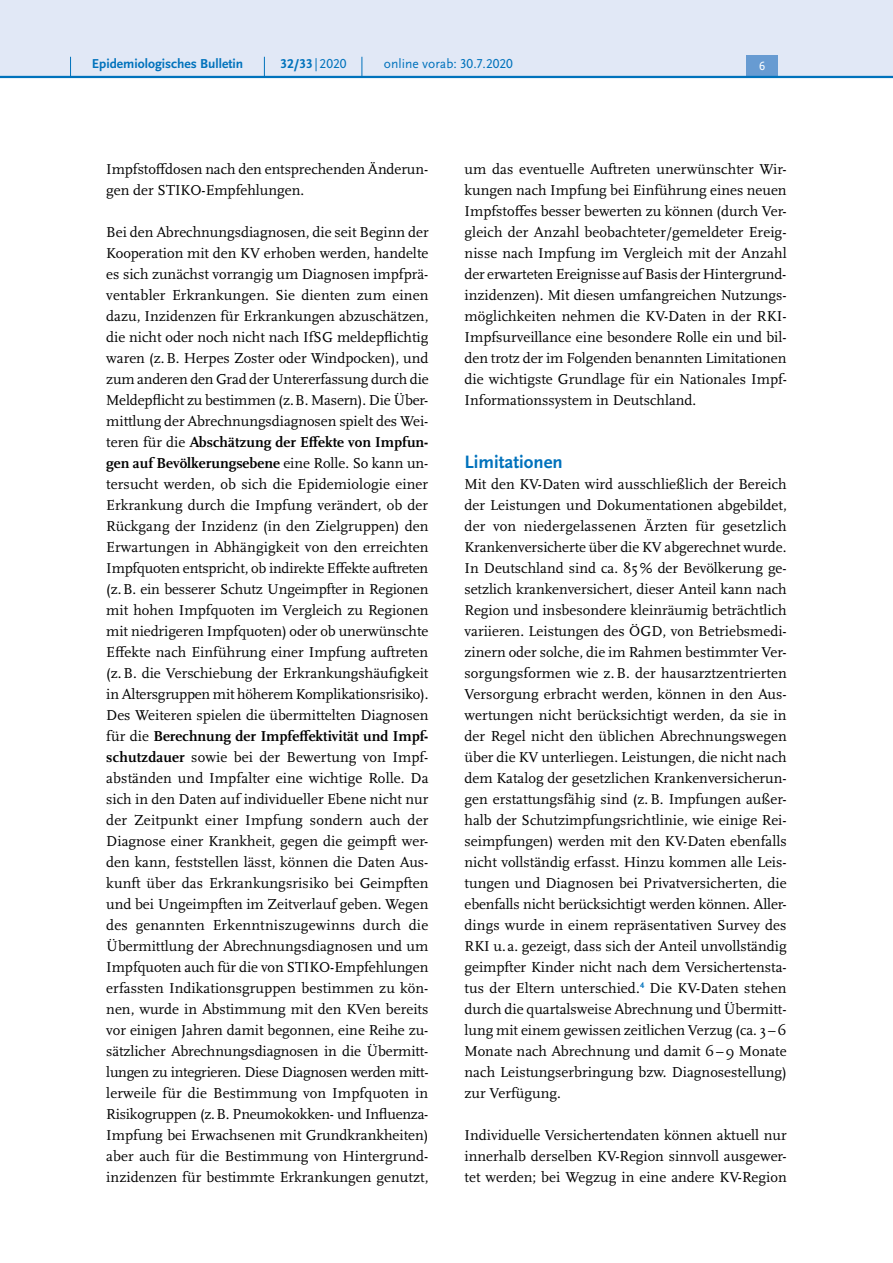
<style>
.page{position:relative;width:893px;height:1263px;background:#fff}
.page>*{position:absolute;margin:0;border:0;box-sizing:border-box;transform-origin:0 0}
.t1{font:700 18.75px "Scala Sans Pro";color:#0072bc}
.P_-_Fließtext{font:15px/21px "Scala Pro";color:#000;text-align:justify}
.t2{font:700 13.5px "Scala Sans Pro";color:#0072bc}
.t3{font:13.5px "Scala Sans Pro";color:#0072bc}
.t4{font:12.45px "Scala Sans Pro";color:#fff}
.s1{font-weight:400}
.s2{font-weight:700}
</style>
<div class="page">
<div style="left:0;top:0;width:893px;height:77px;background:#e1e8f6"></div>
<div style="left:746px;top:55px;width:32px;height:21px;background:#679bd2"></div>
<hr style="left:0;top:76px;width:893px;height:2px;background:#0072bc">
<svg style="left:70px;top:57px;width:1px;height:19px"></svg>
<svg style="left:264px;top:57px;width:1px;height:19px"></svg>
<svg style="left:362px;top:57px;width:1px;height:19px"></svg>
<p class="t2" style="left:92px;top:55px;width:153px">Epidemiologisches Bulletin</p>
<p class="t2" style="left:280px;top:55px;width:68px">32/33 <span class="s1">|2020</span></p>
<p class="t3" style="left:384px;top:55px;width:131px">online vorab: 30.7.2020</p>
<p class="t4" style="left:759px;top:59px;width:8px">6</p>
<p class="P_-_Fließtext" style="left:106px;top:158px;width:324px">Impfstoffdosen nach den entsprechenden Änderun&shy;gen der STIKO-Empfehlungen.</p>
<p class="P_-_Fließtext" style="left:106px;top:221px;width:324px">Bei den Abrechnungsdiagnosen, die seit Beginn der Kooperation mit den KV erhoben werden, handelte es sich zunächst vorrangig um Diagnosen impfprä&shy;ventabler Erkrankungen. Sie dienten zum einen dazu, Inzidenzen für Erkrankungen abzuschätzen, die nicht oder noch nicht nach IfSG meldepflichtig waren (z.B. Herpes Zoster oder Windpocken), und zum anderen den Grad der Untererfassung durch die Meldepflicht zu bestimmen (z.B. Masern). Die Über&shy;mittlung der Abrechnungsdiagnosen spielt des Wei&shy;teren für die <span class="s2">Abschätzung der Effekte von Impfun&shy;gen auf Bevölkerungsebene</span> eine Rolle. So kann un&shy;tersucht werden, ob sich die Epidemiologie einer Erkrankung durch die Impfung verändert, ob der Rückgang der Inzidenz (in den Zielgruppen) den Erwartungen in Abhängigkeit von den erreichten Impfquoten entspricht, ob indirekte Effekte auftreten (z.B. ein besserer Schutz Ungeimpfter in Regionen mit hohen Impfquoten im Vergleich zu Regionen mit niedrigeren Impfquoten) oder ob unerwünschte Effekte nach Einführung einer Impfung auftreten (z.B. die Verschiebung der Erkrankungshäufigkeit in Altersgruppen mit höherem Komplikationsrisiko).<br>Des Weiteren spielen die übermittelten Diagnosen für die <span class="s2">Berechnung der Impfeffektivität und Impf&shy;schutzdauer</span> sowie bei der Bewertung von Impf&shy;abständen und Impfalter eine wichtige Rolle. Da sich in den Daten auf individueller Ebene nicht nur der Zeitpunkt einer Impfung sondern auch der Diagnose einer Krankheit, gegen die geimpft wer&shy;den kann, feststellen lässt, können die Daten Aus&shy;kunft über das Erkrankungsrisiko bei Geimpften und bei Ungeimpften im Zeitverlauf geben. Wegen des genannten Erkenntniszugewinns durch die Übermittlung der Abrechnungsdiagnosen und um Impfquoten auch für die von STIKO-Empfehlungen erfassten Indikationsgruppen bestimmen zu kön&shy;nen, wurde in Abstimmung mit den KVen bereits vor einigen Jahren damit begonnen, eine Reihe zu&shy;sätzlicher Abrechnungsdiagnosen in die Übermitt&shy;lungen zu integrieren. Diese Diagnosen werden mitt&shy;lerweile für die Bestimmung von Impfquoten in Risikogruppen (z.B. Pneumokokken- und Influenza-Impfung bei Erwachsenen mit Grundkrankheiten) aber auch für die Bestimmung von Hintergrund&shy;inzidenzen für bestimmte Erkrankungen genutzt,</p>
<p class="P_-_Fließtext" style="left:465px;top:158px;width:324px">um das eventuelle Auftreten unerwünschter Wir&shy;kungen nach Impfung bei Einführung eines neuen Impfstoffes besser bewerten zu können (durch Ver&shy;gleich der Anzahl beobachteter/gemeldeter Ereig&shy;nisse nach Impfung im Vergleich mit der Anzahl der erwarteten Ereignisse auf Basis der Hintergrund&shy;inzidenzen). Mit diesen umfangreichen Nutzungs&shy;möglichkeiten nehmen die KV-Daten in der RKI-Impfsurveillance eine besondere Rolle ein und bil&shy;den trotz der im Folgenden benannten Limitationen die wichtigste Grundlage für ein Nationales Impf-Informationssystem in Deutschland.</p>
<h3 class="t1" style="left:465px;top:450px;width:100px">Limitationen</h3>
<p class="P_-_Fließtext" style="left:465px;top:473px;width:324px">Mit den KV-Daten wird ausschließlich der Bereich der Leistungen und Dokumentationen abgebildet, der von niedergelassenen Ärzten für gesetzlich Krankenversicherte über die KV abgerechnet wurde.<br>In Deutschland sind ca. 85% der Bevölkerung ge&shy;setzlich krankenversichert, dieser Anteil kann nach Region und insbesondere kleinräumig beträchtlich variieren. Leistungen des ÖGD, von Betriebsmedi&shy;zinern oder solche, die im Rahmen bestimmter Ver&shy;sorgungsformen wie z.B. der hausarztzentrierten Versorgung erbracht werden, können in den Aus&shy;wertungen nicht berücksichtigt werden, da sie in der Regel nicht den üblichen Abrechnungswegen über die KV unterliegen. Leistungen, die nicht nach dem Katalog der gesetzlichen Krankenversicherun&shy;gen erstattungsfähig sind (z.B. Impfungen außer&shy;halb der Schutzimpfungsrichtlinie, wie einige Rei&shy;seimpfungen) werden mit den KV-Daten ebenfalls nicht vollständig erfasst. Hinzu kommen alle Leis&shy;tungen und Diagnosen bei Privatversicherten, die ebenfalls nicht berücksichtigt werden können. Aller&shy;dings wurde in einem repräsentativen Survey des RKI u. a. gezeigt, dass sich der Anteil unvollständig geimpfter Kinder nicht nach dem Versichertensta&shy;tus der Eltern unterschied.<sup>4</sup> Die KV-Daten stehen durch die quartalsweise Abrechnung und Übermitt&shy;lung mit einem gewissen zeitlichen Verzug (ca. 3–6<br>Monate nach Abrechnung und damit 6–9 Monate nach Leistungserbringung bzw. Diagnosestellung) zur Verfügung.</p>
<p class="P_-_Fließtext" style="left:465px;top:1124px;width:324px">Individuelle Versichertendaten können aktuell nur innerhalb derselben KV-Region sinnvoll ausgewer&shy;tet werden; bei Wegzug in eine andere KV-Region</p>
</div>
